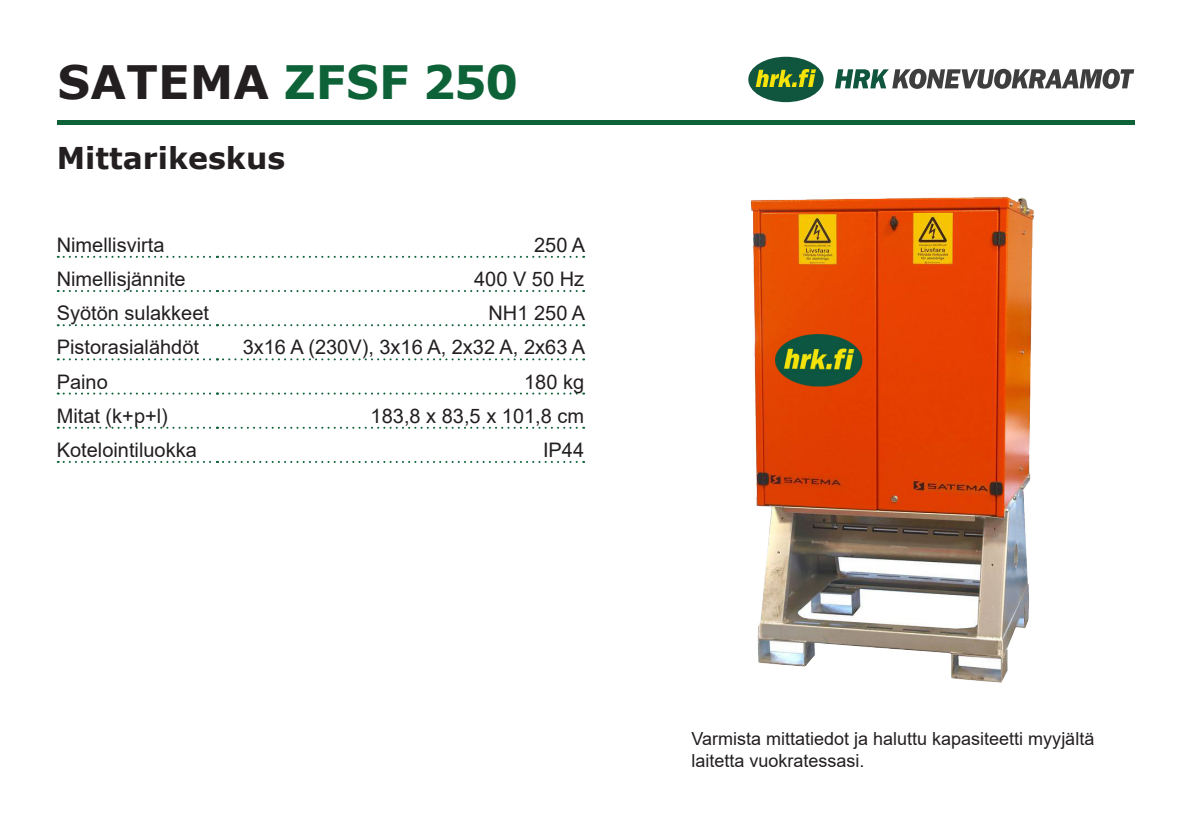
<style>
.page{position:relative;width:1191px;height:840px;background:#fff}
.page>*{position:absolute;margin:0;border:0;box-sizing:border-box;transform-origin:0 0}
.t1{font:700 46px "Verdana";letter-spacing:.005em;color:#0e6238}
.t2{font:700 30px "Verdana";color:#231f20}
.HRK_Table_Data_5mm{font:20px "Arial";color:#231f20}
.t3{font:18px/21.6px "Arial";color:#231f20}
.s1{color:#231f20}
</style>
<div class="page">
<svg style="left:58px;top:256px;width:526px;height:2px"></svg>
<svg style="left:58px;top:290px;width:526px;height:2px"></svg>
<svg style="left:58px;top:324px;width:526px;height:2px"></svg>
<svg style="left:58px;top:358px;width:526px;height:2px"></svg>
<svg style="left:58px;top:392px;width:526px;height:2px"></svg>
<svg style="left:58px;top:426px;width:526px;height:2px"></svg>
<svg style="left:58px;top:460px;width:526px;height:2px"></svg>
<img style="left:750px;top:196px;width:285px;height:487px">
<hr style="left:57px;top:120px;width:1077px;height:4px;background:#0e6238">
<svg style="left:835px;top:69px;width:299px;height:20px"></svg>
<div style="left:748px;top:57px;width:75px;height:45px;background:#10553d;border-radius:50%"></div>
<svg style="left:755px;top:69px;width:61px;height:18px"></svg>
<p class="t1" style="left:58px;top:50px;width:462px"><span class="s1">SATEMA</span> ZFSF 250</p>
<p class="t2" style="left:57px;top:137px;width:230px">Mittarikeskus</p>
<p class="HRK_Table_Data_5mm" style="left:57px;top:231px;width:109px">Nimellisvirta</p>
<p class="HRK_Table_Data_5mm" style="left:534px;top:231px;width:53px">250 A</p>
<p class="HRK_Table_Data_5mm" style="left:57px;top:265px;width:130px">Nimellisjännite</p>
<p class="HRK_Table_Data_5mm" style="left:474px;top:265px;width:112px">400 V 50 Hz</p>
<p class="HRK_Table_Data_5mm" style="left:57px;top:299px;width:154px">Syötön sulakkeet</p>
<p class="HRK_Table_Data_5mm" style="left:488px;top:299px;width:98px">NH1 250 A</p>
<p class="HRK_Table_Data_5mm" style="left:57px;top:333px;width:144px">Pistorasialähdöt</p>
<p class="HRK_Table_Data_5mm" style="left:243px;top:333px;width:344px">3x16 A (230V), 3x16 A, 2x32 A, 2x63 A</p>
<p class="HRK_Table_Data_5mm" style="left:57px;top:367px;width:53px">Paino</p>
<p class="HRK_Table_Data_5mm" style="left:524px;top:367px;width:62px">180 kg</p>
<p class="HRK_Table_Data_5mm" style="left:57px;top:401px;width:113px">Mitat (k+p+l)</p>
<p class="HRK_Table_Data_5mm" style="left:371px;top:401px;width:215px">183,8 x 83,5 x 101,8 cm</p>
<p class="HRK_Table_Data_5mm" style="left:57px;top:436px;width:142px">Kotelointiluokka</p>
<p class="HRK_Table_Data_5mm" style="left:543px;top:436px;width:43px">IP44</p>
<p class="t3" style="left:691px;top:727px;width:404px">Varmista mittatiedot ja haluttu kapasiteetti myyjältä laitetta vuokratessasi.</p>
</div>
